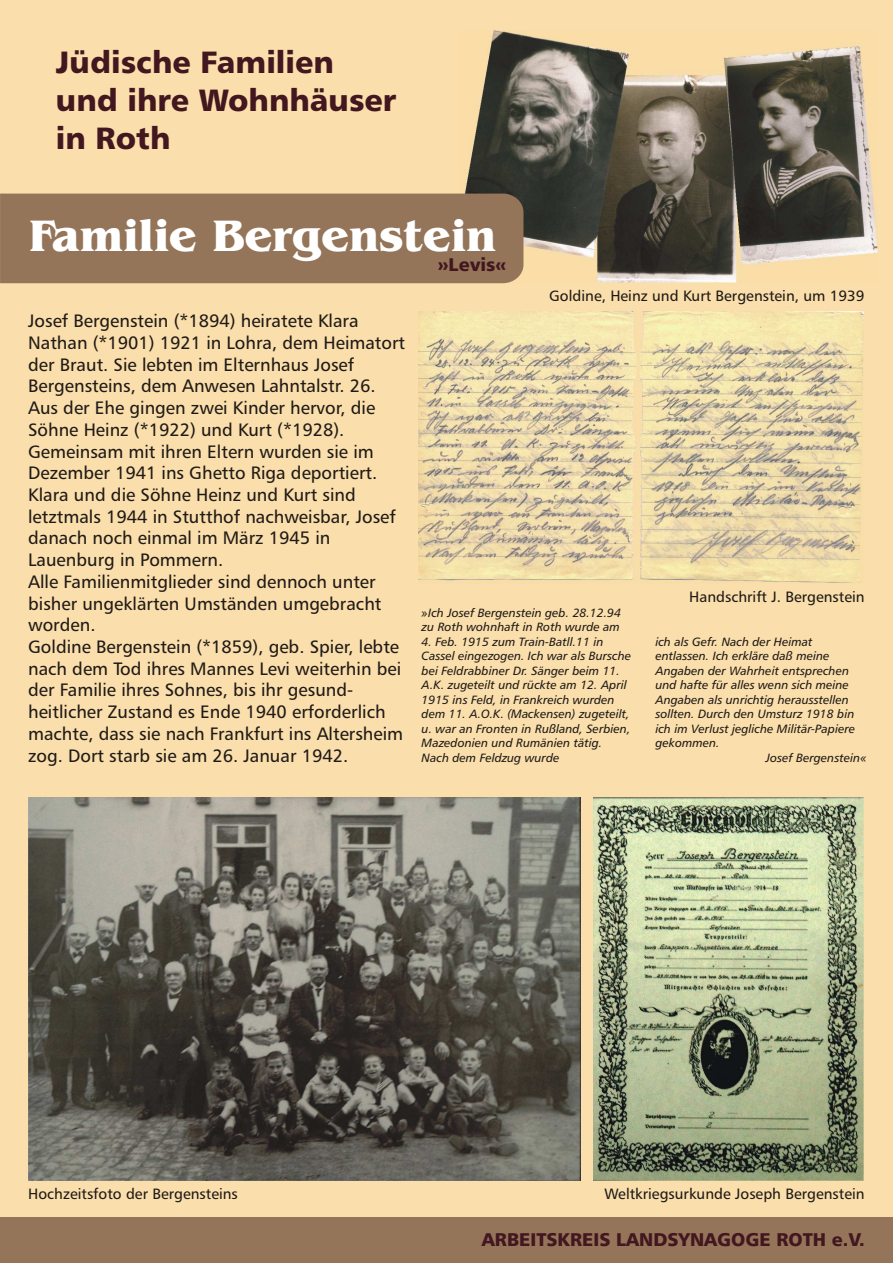
<style>
.page{position:relative;width:893px;height:1263px;background:#fadeab}
.page>*{position:absolute;margin:0;border:0;box-sizing:border-box;transform-origin:0 0}
.t1{font:700 45.45px "Benguiat IT Cby BT";color:#fff}
.t2{font:30.83px/37.9px "Humanist 777 BT Black B";color:#42171f}
.t3{font:18.38px "Humanist 777 BT Black B";color:#42171f}
.t4{font:18px/21.7px "Humanist 777 BT Roman B";color:#1f1a17}
.t5{font:15px "Humanist 777 BT Roman B";color:#1f1a17}
.t6{font:12px/14.5px "Humanist 777 BT Roman B,Italic";color:#1f1a17}
</style>
<div class="page">
<img style="left:418px;top:312px;width:445px;height:271px">
<div style="left:0;top:1217px;width:893px;height:46px;background:#947559"></div>
<img style="left:594px;top:798px;width:269px;height:383px">
<img style="left:28px;top:798px;width:552px;height:383px">
<img style="left:458px;top:31px;width:419px;height:251px">
<div style="left:0;top:194px;width:523px;height:89px;background:#947559"></div>
<p class="t2" style="left:56px;top:46px;width:342px">Jüdische Familien und ihre Wohnhäuser in Roth</p>
<p class="t1" style="left:28px;top:216px;width:469px">Familie Bergenstein</p>
<p class="t3" style="left:438px;top:257px;width:70px">»Levis«</p>
<p class="t5" style="left:549px;top:290px;width:316px">Goldine, Heinz und Kurt Bergenstein, um 1939</p>
<p class="t4" style="left:28px;top:312px;width:378px">Josef Bergenstein (*1894) heiratete Klara Nathan (*1901) 1921 in Lohra, dem Heimatort der Braut. Sie lebten im Elternhaus Josef Bergensteins, dem Anwesen Lahntalstr. 26.<br>Aus der Ehe gingen zwei Kinder hervor, die Söhne Heinz (*1922) und Kurt (*1928).<br>Gemeinsam mit ihren Eltern wurden sie im Dezember 1941 ins Ghetto Riga deportiert.<br>Klara und die Söhne Heinz und Kurt sind letztmals 1944 in Stutthof nachweisbar, Josef danach noch einmal im März 1945 in Lauenburg in Pommern.<br>Alle Familienmitglieder sind dennoch unter bisher ungeklärten Umständen umgebracht worden.<br>Goldine Bergenstein (*1859), geb. Spier, lebte nach dem Tod ihres Mannes Levi weiterhin bei der Familie ihres Sohnes, bis ihr gesund&shy;heitlicher Zustand es Ende 1940 erforderlich machte, dass sie nach Frankfurt ins Altersheim zog. Dort starb sie am 26. Januar 1942.</p>
<p class="t5" style="left:689px;top:590px;width:177px">Handschrift J. Bergenstein</p>
<p class="t6" style="left:422px;top:606px;width:201px">»Ich Josef Bergenstein geb. 28.12.94 zu Roth wohnhaft in Roth wurde am</p>
<p class="t6" style="left:422px;top:635px;width:183px">4. Feb. 1915 zum Train-Batll.11 in</p>
<p class="t6" style="left:655px;top:635px;width:158px">ich als Gefr. Nach der Heimat</p>
<p class="t6" style="left:422px;top:650px;width:211px">Cassel eingezogen. Ich war als Bursche</p>
<p class="t6" style="left:655px;top:650px;width:175px">entlassen. Ich erkläre daß meine</p>
<p class="t6" style="left:422px;top:664px;width:200px">bei Feldrabbiner Dr. Sänger beim 11.</p>
<p class="t6" style="left:655px;top:664px;width:195px">Angaben der Wahrheit entsprechen</p>
<p class="t6" style="left:422px;top:679px;width:207px">A.K. zugeteilt und rückte am 12. April</p>
<p class="t6" style="left:655px;top:679px;width:195px">und hafte für alles wenn sich meine</p>
<p class="t6" style="left:422px;top:693px;width:194px">1915 ins Feld, in Frankreich wurden</p>
<p class="t6" style="left:655px;top:693px;width:195px">Angaben als unrichtig herausstellen</p>
<p class="t6" style="left:422px;top:708px;width:209px">dem 11. A.O.K. (Mackensen) zugeteilt,</p>
<p class="t6" style="left:655px;top:708px;width:200px">sollten. Durch den Umsturz 1918 bin</p>
<p class="t6" style="left:422px;top:722px;width:210px">u. war an Fronten in Rußland, Serbien,</p>
<p class="t6" style="left:655px;top:722px;width:201px">ich im Verlust jegliche Militär-Papiere</p>
<p class="t6" style="left:422px;top:737px;width:182px">Mazedonien und Rumänien tätig.</p>
<p class="t6" style="left:655px;top:737px;width:66px">gekommen.</p>
<p class="t6" style="left:422px;top:751px;width:139px">Nach dem Feldzug wurde</p>
<p class="t6" style="left:766px;top:751px;width:102px">Josef Bergenstein«</p>
<p class="t5" style="left:28px;top:1188px;width:211px">Hochzeitsfoto der Bergensteins</p>
<p class="t5" style="left:604px;top:1188px;width:262px">Weltkriegsurkunde Joseph Bergenstein</p>
<p class="t3" style="left:482px;top:1232px;width:384px">ARBEITSKREIS LANDSYNAGOGE ROTH e.V.</p>
</div>
